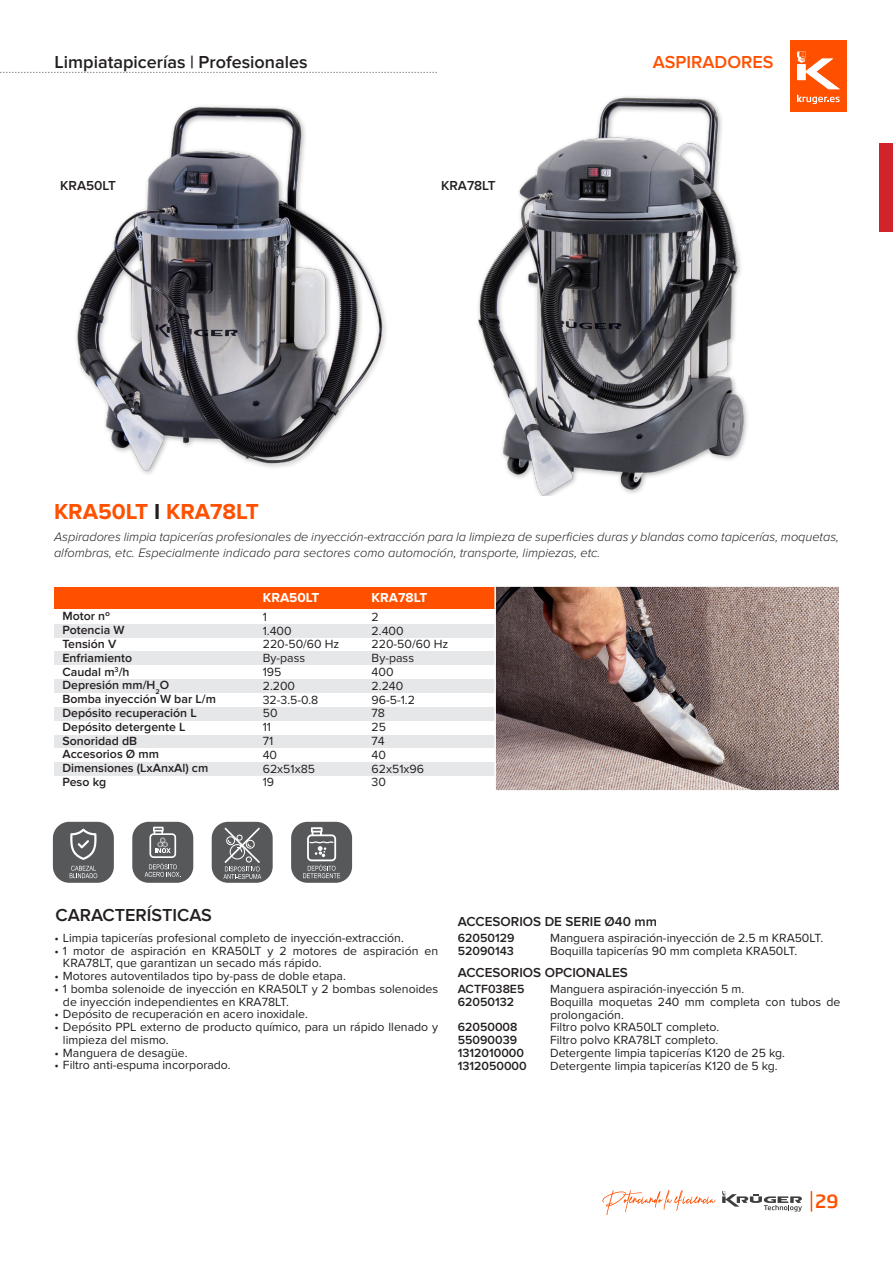
<style>
.page{position:relative;width:893px;height:1263px;background:#fff}
.page>*{position:absolute;margin:0;border:0;box-sizing:border-box;transform-origin:0 0}
.t1{font:700 22.5px "Proxima Nova";color:#ff5000}
.t2{font:600 18px "Proxima Nova";color:#231f20}
.t3{font:600 18px "Proxima Nova";color:#ff5000}
.t4{font:500 18px "Soho Gothic Pro";color:#ff5000}
.t5{font:600 13.5px "Proxima Nova";color:#231f20}
.t6{font:700 13.5px "Proxima Nova";color:#fff}
.t7{font:italic 300 12.75px/16.5px "Proxima Nova";color:#231f20}
.t8{font:12.3px/12.8px "Proxima Nova";color:#231f20}
.t9{font:600 12.3px "Proxima Nova";color:#231f20}
.s1{color:#231f20}
</style>
<div class="page">
<svg style="left:0;top:72px;width:437px;height:1px"></svg>
<div style="left:879px;top:144px;width:14px;height:88px;background:#d1232a"></div>
<svg style="left:811px;top:1191px;width:1px;height:20px"></svg>
<svg style="left:602px;top:1190px;width:114px;height:25px"></svg>
<svg style="left:722px;top:1191px;width:80px;height:20px"></svg>
<div style="left:790px;top:40px;width:56px;height:71px;background:#ff5000"></div>
<svg style="left:797px;top:95px;width:43px;height:9px"></svg>
<svg style="left:797px;top:51px;width:43px;height:38px"></svg>
<img style="left:76px;top:106px;width:310px;height:368px">
<img style="left:478px;top:96px;width:270px;height:400px">
<div style="left:54px;top:624px;width:785px;height:13px;background:#e6e7e9"></div>
<div style="left:54px;top:651px;width:785px;height:14px;background:#e6e7e9"></div>
<div style="left:54px;top:679px;width:785px;height:14px;background:#e6e7e9"></div>
<div style="left:54px;top:707px;width:785px;height:14px;background:#e6e7e9"></div>
<div style="left:54px;top:735px;width:785px;height:13px;background:#e6e7e9"></div>
<div style="left:54px;top:762px;width:785px;height:14px;background:#e6e7e9"></div>
<div style="left:54px;top:587px;width:785px;height:22px;background:#ff5000"></div>
<img style="left:494px;top:586px;width:345px;height:205px">
<div style="left:53px;top:822px;width:61px;height:61px;background:#57585a;border-radius:16px"></div>
<svg style="left:70px;top:866px;width:27px;height:12px"></svg>
<svg style="left:70px;top:828px;width:27px;height:32px"></svg>
<div style="left:132px;top:822px;width:61px;height:61px;background:#57585a;border-radius:16px"></div>
<svg style="left:145px;top:827px;width:36px;height:50px"></svg>
<div style="left:212px;top:822px;width:61px;height:61px;background:#57585a;border-radius:16px"></div>
<svg style="left:223px;top:828px;width:38px;height:51px"></svg>
<div style="left:291px;top:822px;width:61px;height:61px;background:#57585a;border-radius:16px"></div>
<svg style="left:303px;top:827px;width:37px;height:51px"></svg>
<p class="t2" style="left:55px;top:52px;width:254px">Limpiatapicerías | Profesionales</p>
<p class="t5" style="left:60px;top:177px;width:57px">KRA50LT</p>
<p class="t5" style="left:441px;top:177px;width:56px">KRA78LT</p>
<p class="t1" style="left:54px;top:498px;width:206px">KRA50LT <span class="s1">I</span> KRA78LT</p>
<h2 class="t3" style="left:653px;top:52px;width:122px">ASPIRADORES</h2>
<p class="t7" style="left:54px;top:528px;width:786px">Aspiradores limpia tapicerías profesionales de inyección-extracción para la limpieza de superficies duras y blandas como tapicerías, moquetas, alfombras, etc. Especialmente indicado para sectores como automoción, transporte, limpiezas, etc.</p>
<p class="t9" style="left:63px;top:609px;width:49px">Motor nº</p>
<p class="t9" style="left:63px;top:623px;width:64px">Potencia W</p>
<p class="t9" style="left:63px;top:637px;width:55px">Tensión V</p>
<p class="t9" style="left:63px;top:651px;width:71px">Enfriamiento</p>
<p class="t9" style="left:63px;top:664px;width:69px">Caudal m<sup>3</sup>/h</p>
<p class="t9" style="left:63px;top:678px;width:108px">Depresión mm/H<sub>2</sub>O</p>
<p class="t9" style="left:63px;top:692px;width:155px">Bomba inyección W bar L/m</p>
<p class="t9" style="left:63px;top:706px;width:136px">Depósito recuperación L</p>
<p class="t9" style="left:63px;top:720px;width:124px">Depósito detergente L</p>
<p class="t9" style="left:63px;top:733px;width:76px">Sonoridad dB</p>
<p class="t9" style="left:63px;top:747px;width:98px">Accesorios Ø mm</p>
<p class="t9" style="left:63px;top:761px;width:147px">Dimensiones (LxAnxAl) cm</p>
<p class="t9" style="left:63px;top:775px;width:45px">Peso kg</p>
<p class="t6" style="left:263px;top:590px;width:58px">KRA50LT</p>
<p class="t6" style="left:372px;top:590px;width:57px">KRA78LT</p>
<p class="t8" style="left:263px;top:610px;width:6px">1</p>
<p class="t8" style="left:263px;top:624px;width:30px">1.400</p>
<p class="t8" style="left:263px;top:637px;width:78px">220-50/60 Hz</p>
<p class="t8" style="left:263px;top:651px;width:44px">By-pass</p>
<p class="t8" style="left:263px;top:665px;width:20px">195</p>
<p class="t8" style="left:263px;top:679px;width:34px">2.200</p>
<p class="t8" style="left:263px;top:693px;width:57px">32-3.5-0.8</p>
<p class="t8" style="left:263px;top:706px;width:16px">50</p>
<p class="t8" style="left:263px;top:720px;width:10px">11</p>
<p class="t8" style="left:263px;top:734px;width:12px">71</p>
<p class="t8" style="left:263px;top:748px;width:16px">40</p>
<p class="t8" style="left:263px;top:762px;width:54px">62x51x85</p>
<p class="t8" style="left:263px;top:775px;width:13px">19</p>
<p class="t8" style="left:372px;top:610px;width:9px">2</p>
<p class="t8" style="left:372px;top:624px;width:33px">2.400</p>
<p class="t8" style="left:372px;top:637px;width:78px">220-50/60 Hz</p>
<p class="t8" style="left:372px;top:651px;width:44px">By-pass</p>
<p class="t8" style="left:372px;top:665px;width:23px">400</p>
<p class="t8" style="left:372px;top:679px;width:33px">2.240</p>
<p class="t8" style="left:372px;top:693px;width:45px">96-5-1.2</p>
<p class="t8" style="left:372px;top:706px;width:15px">78</p>
<p class="t8" style="left:372px;top:720px;width:16px">25</p>
<p class="t8" style="left:372px;top:734px;width:15px">74</p>
<p class="t8" style="left:372px;top:748px;width:16px">40</p>
<p class="t8" style="left:372px;top:762px;width:54px">62x51x96</p>
<p class="t8" style="left:372px;top:775px;width:16px">30</p>
<p class="t2" style="left:56px;top:904px;width:158px">CARACTERÍSTICAS</p>
<p class="t8" style="left:54px;top:931px;width:351px">• Limpia tapicerías profesional completo de inyección-extracción.</p>
<p class="t8" style="left:63px;top:943px;width:377px;text-indent:-9px">• 1 motor de aspiración en KRA50LT y 2 motores de aspiración en<br>KRA78LT, que garantizan un secado más rápido.</p>
<p class="t8" style="left:54px;top:969px;width:293px">• Motores autoventilados tipo by-pass de doble etapa.</p>
<p class="t8" style="left:63px;top:982px;width:377px;text-indent:-9px">• 1 bomba solenoide de inyección en KRA50LT y 2 bombas solenoides de inyección independientes en KRA78LT.</p>
<p class="t8" style="left:54px;top:1007px;width:255px">• Depósito de recuperación en acero inoxidale.</p>
<p class="t8" style="left:63px;top:1020px;width:377px;text-indent:-9px">• Depósito PPL externo de producto químico, para un rápido llenado y limpieza del mismo.</p>
<p class="t8" style="left:54px;top:1045px;width:135px">• Manguera de desagüe.</p>
<p class="t8" style="left:54px;top:1058px;width:178px">• Filtro anti-espuma incorporado.</p>
<p class="t5" style="left:458px;top:913px;width:201px">ACCESORIOS DE SERIE Ø40 mm</p>
<p class="t8" style="left:550px;top:931px;width:275px">Manguera aspiración-inyección de 2.5 m KRA50LT.</p>
<p class="t8" style="left:550px;top:943px;width:249px">Boquilla tapicerías 90 mm completa KRA50LT.</p>
<p class="t8" style="left:550px;top:982px;width:196px">Manguera aspiración-inyección 5 m.</p>
<p class="t8" style="left:550px;top:995px;width:292px">Boquilla moquetas 240 mm completa con tubos de prolongación.</p>
<p class="t8" style="left:550px;top:1020px;width:171px">Filtro polvo KRA50LT completo.</p>
<p class="t8" style="left:550px;top:1033px;width:170px">Filtro polvo KRA78LT completo.</p>
<p class="t8" style="left:550px;top:1046px;width:236px">Detergente limpia tapicerías K120 de 25 kg.</p>
<p class="t8" style="left:550px;top:1058px;width:229px">Detergente limpia tapicerías K120 de 5 kg.</p>
<p class="t9" style="left:458px;top:931px;width:58px">62050129</p>
<p class="t9" style="left:458px;top:943px;width:58px">52090143</p>
<p class="t9" style="left:458px;top:982px;width:68px">ACTF038E5</p>
<p class="t9" style="left:458px;top:995px;width:58px">62050132</p>
<p class="t9" style="left:458px;top:1020px;width:61px">62050008</p>
<p class="t9" style="left:458px;top:1033px;width:61px">55090039</p>
<p class="t9" style="left:458px;top:1046px;width:68px">1312010000</p>
<p class="t9" style="left:458px;top:1058px;width:70px">1312050000</p>
<p class="t5" style="left:458px;top:965px;width:172px">ACCESORIOS OPCIONALES</p>
<h2 class="t4" style="left:815px;top:1187px;width:25px">29</h2>
</div>
